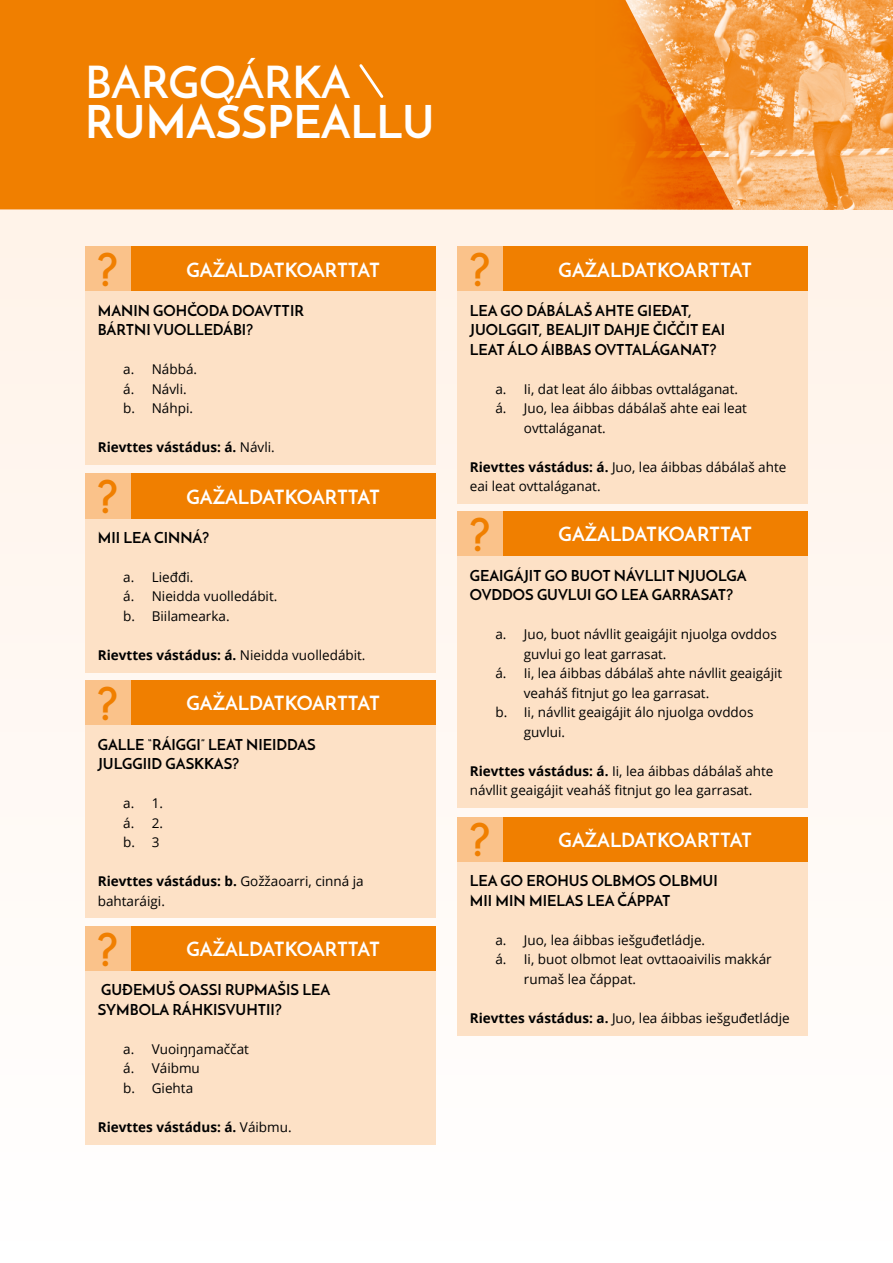
<style>
.page{position:relative;width:893px;height:1263px;background:#fff}
.page>*{position:absolute;margin:0;border:0;box-sizing:border-box;transform-origin:0 0}
.Heading_Tema{font:700 45px/40.5px "Josefin Sans";color:#fff}
.Tittel_2_-_Hvit{font:700 45px "Josefin Sans";color:#f07f00}
.Heading_2{font:700 19.5px "Josefin Sans";color:#fff}
.Heading_2-2{font:700 15px/19.5px "Josefin Sans";color:#000}
.Brødpunkt_-_Bokstave{font:13.5px/19.5px "Open Sans";color:#000}
.Brød{font:13.5px/19.5px "Open Sans";color:#000}
.Brød-2{font:700 13.5px "Open Sans";color:#000}
.s1{font-weight:600}
.s2{font-weight:400}
.s3{font-weight:700}
</style>
<div class="page">
<div style="left:0;top:209px;width:893px;height:1032px;background:linear-gradient(to right,#fff9f4,#fffaf6)"></div>
<img style="left:733px;top:0;width:160px;height:209px">
<svg style="left:0;top:0;width:733px;height:209px;background:#f08007"></svg>
<svg style="left:357px;top:62px;width:29px;height:38px"></svg>
<div style="left:130px;top:247px;width:306px;height:45px;background:#f07f00"></div>
<div style="left:85px;top:247px;width:45px;height:45px;background:#fac28a"></div>
<div style="left:502px;top:247px;width:306px;height:45px;background:#f07f00"></div>
<div style="left:457px;top:247px;width:45px;height:45px;background:#fac28a"></div>
<div style="left:502px;top:512px;width:306px;height:45px;background:#f07f00"></div>
<div style="left:457px;top:512px;width:45px;height:45px;background:#fac28a"></div>
<div style="left:502px;top:817px;width:306px;height:45px;background:#f07f00"></div>
<div style="left:457px;top:817px;width:45px;height:45px;background:#fac28a"></div>
<div style="left:130px;top:474px;width:306px;height:45px;background:#f07f00"></div>
<div style="left:85px;top:474px;width:45px;height:45px;background:#fac28a"></div>
<div style="left:85px;top:292px;width:351px;height:173px;background:#fde1c6"></div>
<div style="left:457px;top:292px;width:351px;height:212px;background:#fde1c6"></div>
<div style="left:457px;top:557px;width:351px;height:251px;background:#fde1c6"></div>
<div style="left:457px;top:862px;width:351px;height:173px;background:#fde1c6"></div>
<div style="left:85px;top:519px;width:351px;height:153px;background:#fde1c6"></div>
<div style="left:130px;top:680px;width:306px;height:45px;background:#f07f00"></div>
<div style="left:85px;top:680px;width:45px;height:45px;background:#fac28a"></div>
<div style="left:85px;top:725px;width:351px;height:193px;background:#fde1c6"></div>
<div style="left:130px;top:926px;width:306px;height:45px;background:#f07f00"></div>
<div style="left:85px;top:926px;width:45px;height:45px;background:#fac28a"></div>
<div style="left:85px;top:971px;width:351px;height:174px;background:#fde1c6"></div>
<p class="Heading_Tema" style="left:85px;top:61px;width:351px"><span class="s1">BARGOÁRKA<br></span>RUMAŠSPEALLU</p>
<p class="Tittel_2_-_Hvit" style="left:97px;top:242px;width:23px">?</p>
<p class="Heading_2" style="left:187px;top:257px;width:195px">GAŽALDATKOARTTAT</p>
<p class="Tittel_2_-_Hvit" style="left:469px;top:242px;width:23px">?</p>
<p class="Heading_2" style="left:559px;top:257px;width:195px">GAŽALDATKOARTTAT</p>
<p class="Heading_2-2" style="left:98px;top:301px;width:208px">MANIN GOHČODA DOAVTTIR<br>BÁRTNI VUOLLEDÁBI?</p>
<p class="Brødpunkt_-_Bokstave" style="left:123px;top:359px;width:75px">a. Nábbá.</p>
<p class="Brødpunkt_-_Bokstave" style="left:123px;top:379px;width:65px">á. Návli.</p>
<p class="Brødpunkt_-_Bokstave" style="left:123px;top:398px;width:71px">b. Náhpi.</p>
<p class="Brød-2" style="left:98px;top:438px;width:179px">Rievttes vástádus: á. <span class="s2">Návli.</span></p>
<p class="Tittel_2_-_Hvit" style="left:97px;top:469px;width:23px">?</p>
<p class="Heading_2" style="left:187px;top:484px;width:195px">GAŽALDATKOARTTAT</p>
<p class="Heading_2-2" style="left:98px;top:528px;width:113px">MII LEA CINNÁ?</p>
<p class="Brødpunkt_-_Bokstave" style="left:123px;top:567px;width:72px">a. Lieđđi.</p>
<p class="Brødpunkt_-_Bokstave" style="left:123px;top:586px;width:156px">á. Nieidda vuolledábit.</p>
<p class="Brødpunkt_-_Bokstave" style="left:123px;top:606px;width:108px">b. Biilamearka.</p>
<p class="Brød-2" style="left:98px;top:645px;width:269px">Rievttes vástádus: á. <span class="s2">Nieidda vuolledábit.</span></p>
<p class="Tittel_2_-_Hvit" style="left:97px;top:676px;width:23px">?</p>
<p class="Heading_2" style="left:187px;top:691px;width:195px">GAŽALDATKOARTTAT</p>
<p class="Heading_2-2" style="left:98px;top:734px;width:220px">GALLE “RÁIGGI” LEAT NIEIDDAS<br>JULGGIID GASKKAS?</p>
<p class="Brødpunkt_-_Bokstave" style="left:123px;top:793px;width:41px">a. 1.</p>
<p class="Brødpunkt_-_Bokstave" style="left:123px;top:813px;width:41px">á. 2.</p>
<p class="Brødpunkt_-_Bokstave" style="left:123px;top:832px;width:38px">b. 3</p>
<p class="Brød" style="left:98px;top:871px;width:267px"><span class="s3">Rievttes vástádus: b.</span> Gožžaoarri, cinná ja bahtaráigi.</p>
<p class="Tittel_2_-_Hvit" style="left:97px;top:921px;width:23px">?</p>
<p class="Heading_2" style="left:187px;top:937px;width:195px">GAŽALDATKOARTTAT</p>
<p class="Heading_2-2" style="left:98px;top:980px;width:234px">GUĐEMUŠ OASSI RUPMAŠIS LEA<br>SYMBOLA RÁHKISVUHTII?</p>
<p class="Brødpunkt_-_Bokstave" style="left:123px;top:1039px;width:127px">a. Vuoiŋŋamaččat</p>
<p class="Brødpunkt_-_Bokstave" style="left:123px;top:1058px;width:78px">á. Váibmu</p>
<p class="Brødpunkt_-_Bokstave" style="left:123px;top:1078px;width:71px">b. Giehta</p>
<p class="Brød-2" style="left:98px;top:1117px;width:195px">Rievttes vástádus: á. <span class="s2">Váibmu.</span></p>
<p class="Heading_2-2" style="left:470px;top:301px;width:257px">LEA GO DÁBÁLAŠ AHTE GIEĐAT,<br>JUOLGGIT, BEALJIT DAHJE ČIČČIT EAI<br>LEAT ÁLO ÁIBBAS OVTTALÁGANAT?</p>
<p class="Brødpunkt_-_Bokstave" style="left:495px;top:379px;width:244px">a. Ii, dat leat álo áibbas ovttaláganat.</p>
<p class="Brødpunkt_-_Bokstave" style="left:524px;top:398px;width:225px;text-indent:-28px">á. Juo, lea áibbas dábálaš ahte eai leat ovttaláganat.</p>
<p class="Brød" style="left:470px;top:457px;width:318px"><span class="s3">Rievttes vástádus: á.</span> Juo, lea áibbas dábálaš ahte eai leat ovttaláganat.</p>
<p class="Tittel_2_-_Hvit" style="left:469px;top:507px;width:23px">?</p>
<p class="Heading_2" style="left:559px;top:522px;width:195px">GAŽALDATKOARTTAT</p>
<p class="Heading_2-2" style="left:470px;top:566px;width:278px">GEAIGÁJIT GO BUOT NÁVLLIT NJUOLGA<br>OVDDOS GUVLUI GO LEA GARRASAT?</p>
<p class="Brødpunkt_-_Bokstave" style="left:524px;top:624px;width:254px;text-indent:-28px">a. Juo, buot návllit geaigájit njuolga ovddos guvlui go leat garrasat.</p>
<p class="Brødpunkt_-_Bokstave" style="left:524px;top:663px;width:260px;text-indent:-28px">á. Ii, lea áibbas dábálaš ahte návllit geaigájit veaháš fitnjut go lea garrasat.</p>
<p class="Brødpunkt_-_Bokstave" style="left:524px;top:702px;width:231px;text-indent:-28px">b. Ii, návllit geaigájit álo njuolga ovddos guvlui.</p>
<p class="Brød" style="left:470px;top:761px;width:305px"><span class="s3">Rievttes vástádus: á.</span> Ii, lea áibbas dábálaš ahte návllit geaigájit veaháš fitnjut go lea garrasat.</p>
<p class="Tittel_2_-_Hvit" style="left:469px;top:812px;width:23px">?</p>
<p class="Heading_2" style="left:559px;top:828px;width:195px">GAŽALDATKOARTTAT</p>
<p class="Heading_2-2" style="left:470px;top:871px;width:249px">LEA GO EROHUS OLBMOS OLBMUI<br>MII MIN MIELAS LEA ČÁPPAT</p>
<p class="Brødpunkt_-_Bokstave" style="left:495px;top:930px;width:211px">a. Juo, lea áibbas iešguđetládje.</p>
<p class="Brødpunkt_-_Bokstave" style="left:524px;top:949px;width:249px;text-indent:-28px">á. Ii, buot olbmot leat ovttaoaivilis makkár rumaš lea čáppat.</p>
<p class="Brød" style="left:470px;top:1008px;width:321px"><span class="s3">Rievttes vástádus: a.</span> Juo, lea áibbas iešguđetládje</p>
</div>
